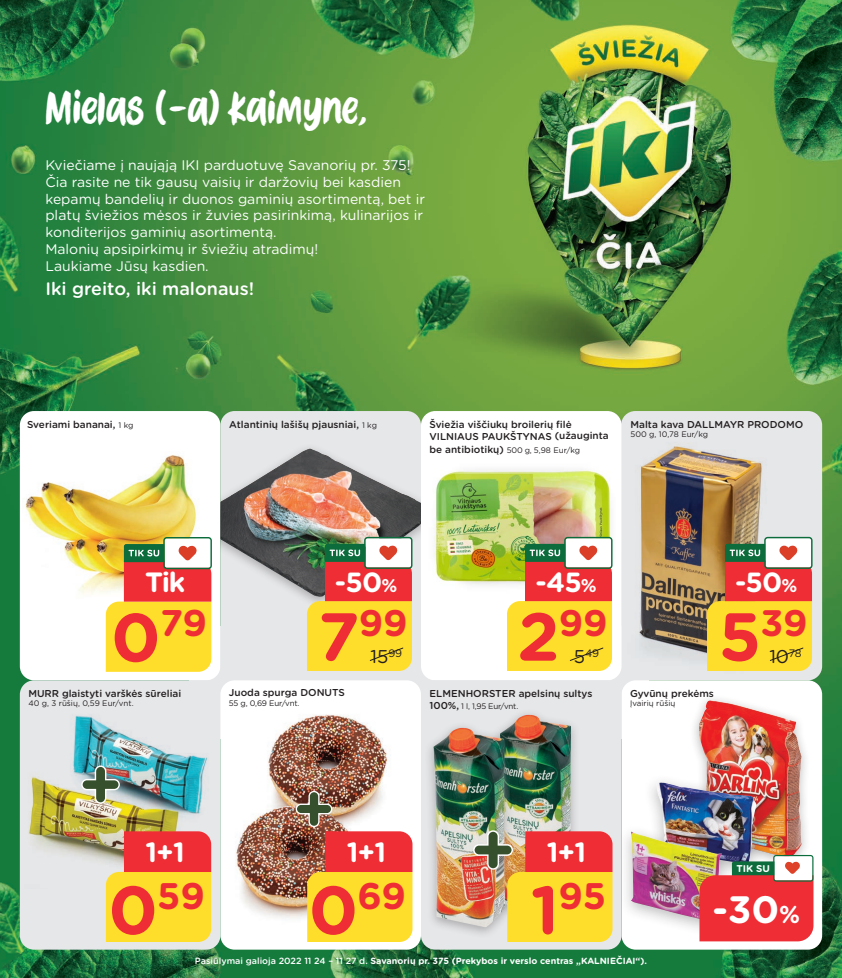
<style>
.page{position:relative;width:842px;height:978px;background:#fff}
.page>*{position:absolute;margin:0;border:0;box-sizing:border-box;transform-origin:0 0}
.t1{font:40px "IKI Hand Craft";color:#fff}
.t2{font:700 38.2px "Gotham Rounded";color:#fff}
.t3{font:700 37.1px "Gotham Rounded";color:#ee2e34}
.t4{font:700 37px "Gotham Rounded";color:#ee2e34}
.t5{font:700 36.9px "Gotham Rounded";color:#ee2e34}
.t6{font:700 27.9px "Gotham Rounded";color:#fff}
.t7{font:700 27.8px "Gotham Rounded";color:#fff}
.t8{font:700 27.7px "Gotham Rounded";color:#fff}
.t9{font:18.5px "Gotham Rounded";color:#231f20}
.t10{font:500 18px "Gotham Rounded";color:#fff}
.t11{font:14px/16.8px "Gotham Rounded";color:#fff}
.t12{font:10.8px "Gotham Rounded";color:#231f20}
.t13{font:500 10px/12px "Gotham Rounded";color:#231f20}
.t14{font:700 9.9px "Gotham Rounded";color:#fff}
.t15{font:700 9px "Gotham Rounded";color:#fff}
.t16{font:8px "Gotham Rounded";color:#231f20}
.t17{font:8px "Gotham Rounded";letter-spacing:-.02em;color:#231f20}
.s1{font-weight:400;font-size:8px}
.s2{font-weight:500;font-size:10px}
.s3{font-size:18.5px}
.s4{font-size:68.1px}
.s5{font-size:67.7px}
.s6{font-size:67.9px}
.s7{font-size:24.4px}
.s8{font-weight:500}
</style>
<div class="page">
<img style="left:0;top:0;width:842px;height:978px">
<div style="left:20px;top:411px;width:200px;height:269px;background:#fff;border-radius:14px"></div>
<div style="left:20px;top:680px;width:200px;height:270px;background:#e6e7e9;border-radius:14px"></div>
<div style="left:220px;top:411px;width:201px;height:269px;background:#e6e7e9;border-radius:14px"></div>
<div style="left:621px;top:411px;width:201px;height:269px;background:#e6e7e9;border-radius:14px"></div>
<div style="left:220px;top:680px;width:201px;height:270px;background:#fff;border-radius:14px"></div>
<div style="left:421px;top:411px;width:200px;height:269px;background:#fff;border-radius:14px"></div>
<div style="left:621px;top:680px;width:201px;height:270px;background:#fff;border-radius:14px"></div>
<div style="left:421px;top:680px;width:200px;height:270px;background:#e6e7e9;border-radius:14px"></div>
<img style="left:268px;top:714px;width:123px;height:76px">
<img style="left:269px;top:715px;width:57px;height:75px">
<img style="left:220px;top:790px;width:75px;height:143px">
<img style="left:236px;top:805px;width:58px;height:91px">
<img style="left:295px;top:790px;width:117px;height:152px">
<div style="left:689px;top:694px;width:122px;height:176px;background:#231f20;opacity:.3"></div>
<img style="left:698px;top:700px;width:104px;height:155px">
<div style="left:643px;top:774px;width:126px;height:107px;background:#231f20;opacity:.3"></div>
<img style="left:656px;top:783px;width:101px;height:72px">
<div style="left:618px;top:823px;width:115px;height:116px;background:#231f20;opacity:.3"></div>
<img style="left:631px;top:831px;width:91px;height:91px">
<div style="left:490px;top:708px;width:90px;height:218px;background:#231f20;opacity:.3"></div>
<img style="left:500px;top:715px;width:71px;height:115px">
<div style="left:424px;top:721px;width:90px;height:218px;background:#231f20;opacity:.3"></div>
<img style="left:434px;top:728px;width:71px;height:199px">
<img style="left:25px;top:437px;width:196px;height:158px">
<img style="left:26px;top:456px;width:170px;height:117px">
<svg style="left:106px;top:537px;width:106px;height:135px;background:#eaaf48"></svg>
<svg style="left:699px;top:855px;width:114px;height:86px;background:#d9514e"></svg>
<div style="left:220px;top:444px;width:201px;height:160px;background:#e6e7e9"></div>
<img style="left:220px;top:448px;width:201px;height:149px">
<img style="left:6px;top:757px;width:100px;height:131px">
<img style="left:30px;top:778px;width:76px;height:91px">
<img style="left:47px;top:699px;width:185px;height:135px">
<img style="left:74px;top:716px;width:133px;height:96px">
<svg style="left:81px;top:765px;width:40px;height:39px;background:#899a85"></svg>
<svg style="left:307px;top:537px;width:105px;height:134px;background:#daa545"></svg>
<img style="left:619px;top:420px;width:169px;height:253px">
<img style="left:639px;top:447px;width:122px;height:208px">
<svg style="left:707px;top:537px;width:105px;height:134px;background:#e4a744"></svg>
<svg style="left:106px;top:831px;width:105px;height:111px;background:#f5a637"></svg>
<img style="left:472px;top:830px;width:140px;height:112px">
<img style="left:433px;top:469px;width:180px;height:117px">
<svg style="left:507px;top:537px;width:105px;height:134px;background:#e5ae48"></svg>
<h1 class="t1" style="left:45px;top:85px;width:324px">Mielas (-a) kaimyne,</h1>
<p class="t11" style="left:45px;top:156px;width:381px">Kviečiame į naująją IKI parduotuvę Savanorių pr. 375!<br>Čia rasite ne tik gausų vaisių ir daržovių bei kasdien kepamų bandelių ir duonos gaminių asortimentą, bet ir platų šviežios mėsos ir žuvies pasirinkimą, kulinarijos ir konditerijos gaminių asortimentą.<br>Malonių apsipirkimų ir šviežių atradimų!<br>Laukiame Jūsų kasdien.</p>
<p class="t10" style="left:45px;top:276px;width:210px">Iki greito, iki malonaus!</p>
<p class="t13" style="left:27px;top:418px;width:108px">Sveriami bananai, <span class="s1">1 kg</span></p>
<p class="t13" style="left:229px;top:418px;width:149px">Atlantinių lašišų pjausniai, <span class="s1">1 kg</span></p>
<p class="t13" style="left:429px;top:418px;width:181px">Šviežia viščiukų broilerių filė<br>VILNIAUS PAUKŠTYNAS (užauginta</p>
<p class="t16" style="left:429px;top:444px;width:152px"><span class="s2">be antibiotikų)</span> 500 g, 5,98 Eur/kg</p>
<p class="t13" style="left:630px;top:418px;width:174px">Malta kava DALLMAYR PRODOMO</p>
<p class="t16" style="left:630px;top:429px;width:79px">500 g, 10,78 Eur/kg</p>
<h3 class="t6" style="left:145px;top:562px;width:42px">Tik</h3>
<h3 class="t8" style="left:335px;top:561px;width:64px">-50<span class="s3">%</span></h3>
<h3 class="t8" style="left:536px;top:561px;width:63px">-45<span class="s3">%</span></h3>
<h3 class="t8" style="left:735px;top:561px;width:64px">-50<span class="s3">%</span></h3>
<h3 class="t3" style="left:111px;top:596px;width:97px"><span class="s4">0</span>79</h3>
<h3 class="t5" style="left:317px;top:595px;width:92px"><span class="s5">7</span>99</h3>
<h3 class="t9" style="left:370px;top:644px;width:33px">15<sup>99</sup></h3>
<h3 class="t5" style="left:517px;top:595px;width:92px"><span class="s5">2</span>99</h3>
<p class="t12" style="left:574px;top:646px;width:27px"><span class="s3">5</span>49</p>
<h3 class="t5" style="left:718px;top:595px;width:91px"><span class="s5">5</span>39</h3>
<h3 class="t9" style="left:769px;top:644px;width:34px">10<sup>78</sup></h3>
<p class="t13" style="left:28px;top:687px;width:154px">MURR glaistyti varškės sūreliai</p>
<p class="t16" style="left:28px;top:698px;width:107px">40 g, 3 rūšių, 0,59 Eur/vnt.</p>
<p class="t13" style="left:229px;top:686px;width:117px">Juoda spurga DONUTS</p>
<p class="t17" style="left:229px;top:698px;width:72px">55 g, 0,69 Eur/vnt.</p>
<p class="t13" style="left:429px;top:687px;width:164px">ELMENHORSTER apelsinų sultys</p>
<p class="t16" style="left:429px;top:700px;width:90px"><span class="s2">100%,</span> 1 l, 1,95 Eur/vnt.</p>
<p class="t13" style="left:630px;top:687px;width:85px">Gyvūnų prekėms</p>
<p class="t16" style="left:630px;top:698px;width:47px">Įvairių rūšių</p>
<h3 class="t7" style="left:145px;top:832px;width:41px">1+1</h3>
<h3 class="t4" style="left:108px;top:869px;width:98px"><span class="s6">0</span>59</h3>
<h3 class="t7" style="left:347px;top:832px;width:41px">1+1</h3>
<h3 class="t4" style="left:309px;top:869px;width:99px"><span class="s6">0</span>69</h3>
<h3 class="t7" style="left:547px;top:832px;width:41px">1+1</h3>
<h3 class="t4" style="left:531px;top:869px;width:77px"><span class="s6">1</span>95</h3>
<p class="t14" style="left:736px;top:861px;width:35px">TIK SU</p>
<h2 class="t2" style="left:712px;top:882px;width:89px">-30<span class="s7">%</span></h2>
<p class="t15" style="left:195px;top:955px;width:454px"><span class="s8">Pasiūlymai galioja 2022 11 24 – 11 27 d.</span> Savanorių pr. 375 (Prekybos ir verslo centras „KALNIEČIAI“).</p>
</div>
